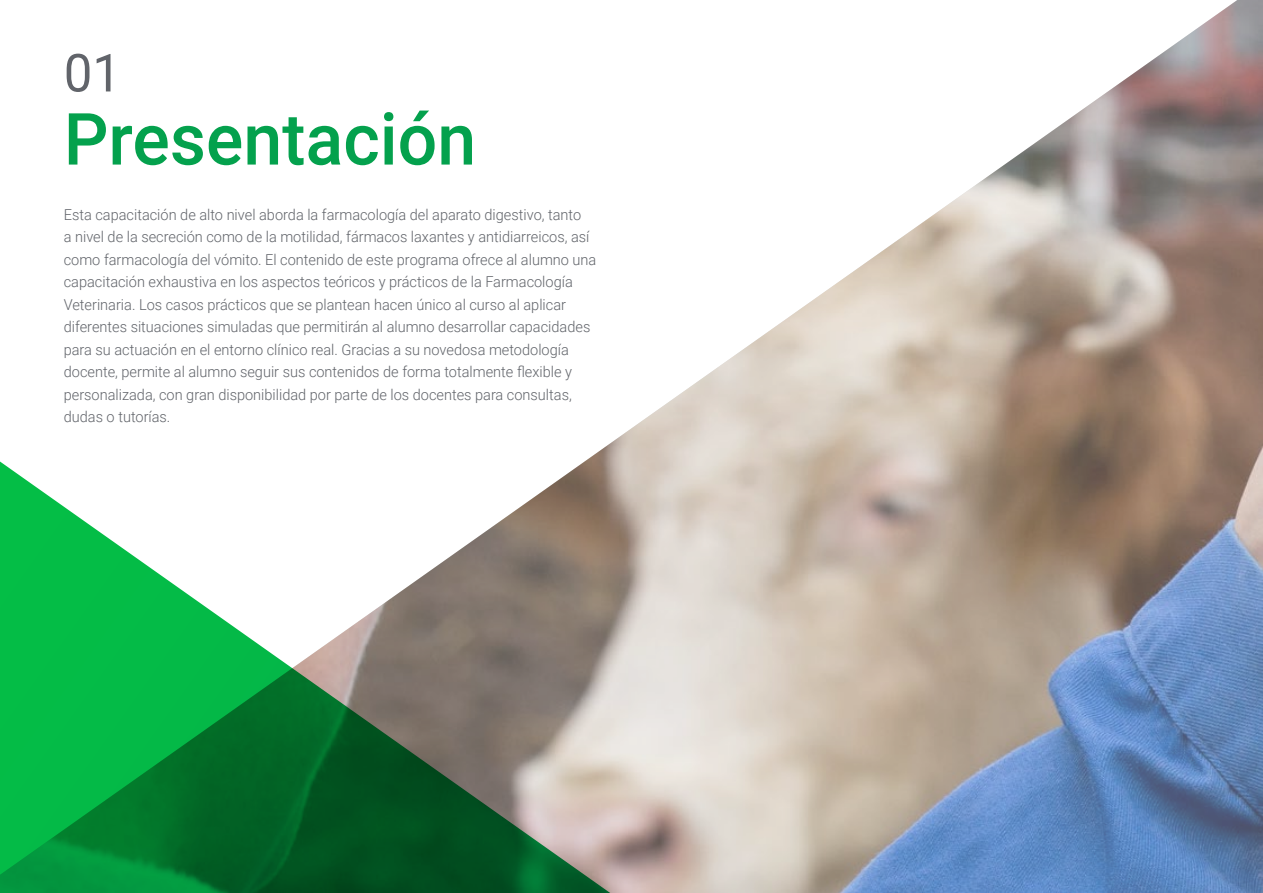
<style>
.page{position:relative;width:1263px;height:893px;background:#fff}
.page>*{position:absolute;margin:0;border:0;box-sizing:border-box;transform-origin:0 0}
.t1{font:500 72px "Roboto";color:#04a14d}
.t2{font:52.5px "Roboto";color:#61646a}
.t3{font:300 15px/22.5px "Roboto";color:#61646a}
</style>
<div class="page">
<img style="left:606px;top:0;width:657px;height:893px">
<svg style="left:0;top:446px;width:640px;height:447px"></svg>
<h2 class="t2" style="left:64px;top:36px;width:59px">01</h2>
<h1 class="t1" style="left:64px;top:89px;width:414px">Presentación</h1>
<p class="t3" style="left:64px;top:202px;width:534px">Esta capacitación de alto nivel aborda la farmacología del aparato digestivo, tanto<br>a nivel de la secreción como de la motilidad, fármacos laxantes y antidiarreicos, así como farmacología del vómito. El contenido de este programa ofrece al alumno una capacitación exhaustiva en los aspectos teóricos y prácticos de la Farmacología Veterinaria. Los casos prácticos que se plantean hacen único al curso al aplicar diferentes situaciones simuladas que permitirán al alumno desarrollar capacidades para su actuación en el entorno clínico real. Gracias a su novedosa metodología docente, permite al alumno seguir sus contenidos de forma totalmente flexible y personalizada, con gran disponibilidad por parte de los docentes para consultas, dudas o tutorías.</p>
</div>
